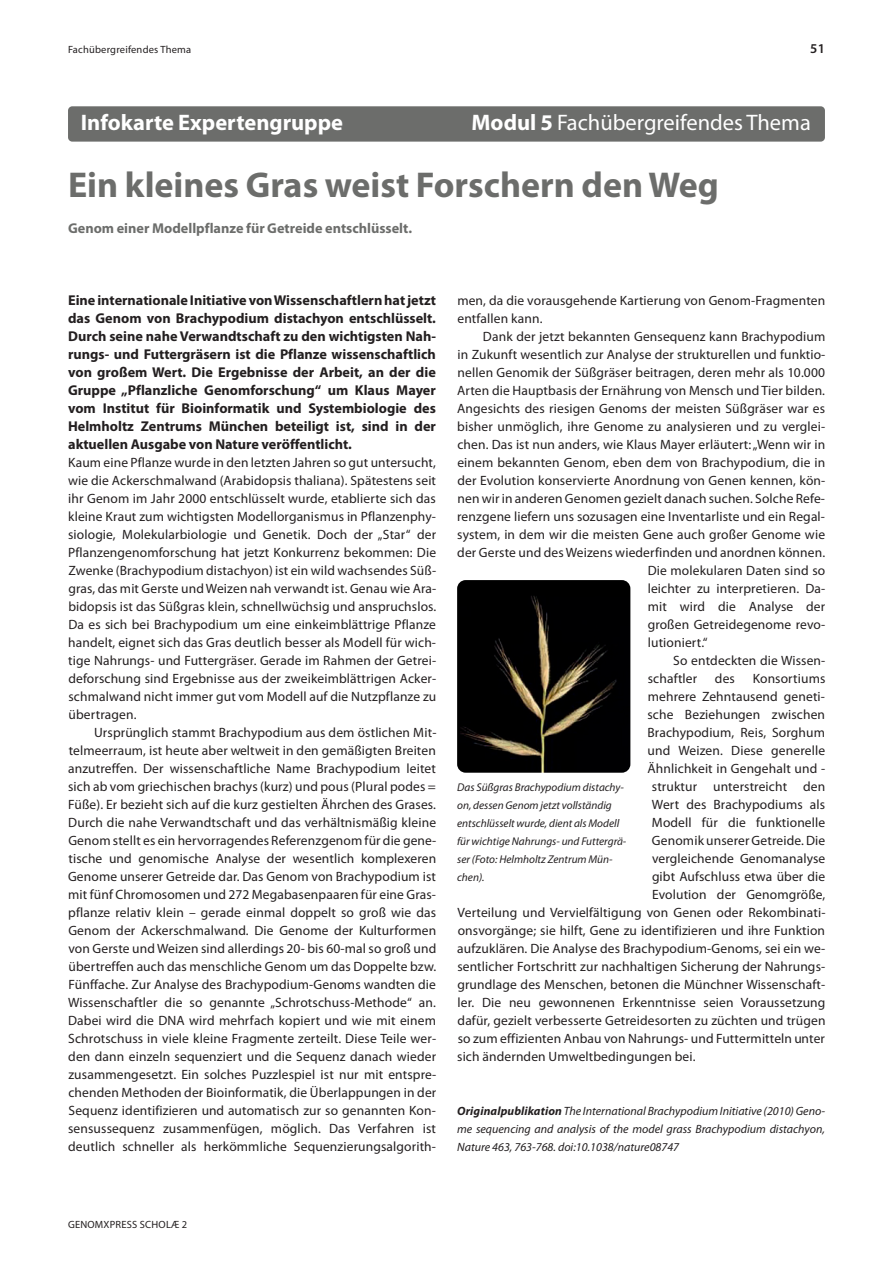
<style>
.page{position:relative;width:893px;height:1263px;background:#fff}
.page>*{position:absolute;margin:0;border:0;box-sizing:border-box;transform-origin:0 0}
.t1{font:700 36px "Myriad Pro";color:#6c6d6b}
.t2{font:22.5px "Myriad Pro";color:#fff}
.t3{font:700 22.5px "Myriad Pro";color:#fff}
.t4{font:700 14.25px/18px "Myriad Pro";color:#231f20;text-align:justify}
.t5{font:700 14.25px "Myriad Pro";color:#6c6d6b}
.t6{font:13.5px/18px "Myriad Pro";letter-spacing:.01em;color:#231f20;text-align:justify}
.t7{font:600 13.5px "Myriad Pro";color:#231f20}
.t8{font:italic 12px/18px "Myriad Pro";color:#231f20;text-align:justify}
.t9{font:italic 11.25px/18px "Myriad Pro";color:#231f20}
.t10{font:10.5px "Myriad Pro";letter-spacing:.02em;color:#231f20}
.s1{font-weight:700}
</style>
<div class="page">
<div style="left:68px;top:106px;width:757px;height:36px;background:#6c6d6b;border-radius:4px"></div>
<img style="left:457px;top:580px;width:173px;height:193px">
<p class="t10" style="left:68px;top:45px;width:125px">Fachübergreifendes Thema</p>
<p class="t7" style="left:810px;top:43px;width:16px">51</p>
<h2 class="t3" style="left:81px;top:114px;width:264px">Infokarte Expertengruppe</h2>
<h2 class="t2" style="left:471px;top:114px;width:341px"><span class="s1">Modul 5</span> Fachübergreifendes Thema</h2>
<h1 class="t1" style="left:68px;top:171px;width:652px">Ein kleines Gras weist Forschern den Weg</h1>
<p class="t5" style="left:68px;top:222px;width:345px">Genom einer Modellpflanze für Getreide entschlüsselt.</p>
<p class="t4" style="left:68px;top:292px;width:369px">Eine internationale Initiative von Wissenschaftlern hat jetzt das Genom von Brachypodium distachyon entschlüsselt.<br>Durch seine nahe Verwandtschaft zu den wichtigsten Nah&shy;rungs- und Futtergräsern ist die Pflanze wissenschaftlich von großem Wert. Die Ergebnisse der Arbeit, an der die Gruppe „Pflanzliche Ge nom for schung“ um Klaus Mayer vom Institut für Bio in for ma tik und Systembiologie des Helmholtz Zentrums München beteiligt ist, sind in der aktuellen Ausgabe von Nature veröffentlicht.</p>
<p class="t6" style="left:68px;top:454px;width:370px">Kaum eine Pflanze wurde in den letzten Jahren so gut untersucht, wie die Ackerschmalwand (Arabidopsis thaliana). Spätestens seit ihr Genom im Jahr 2000 entschlüsselt wurde, etablierte sich das kleine Kraut zum wichtigsten Modellorganismus in Pflanzenphy&shy;siologie, Molekularbiologie und Genetik. Doch der „Star“ der Pflanzengenomforschung hat jetzt Konkurrenz bekommen: Die Zwenke (Brachypodium distachyon) ist ein wild wachsendes Süß&shy;gras, das mit Gerste und Weizen nah verwandt ist. Genau wie Ara&shy;bidopsis ist das Süßgras klein, schnellwüchsig und anspruchslos.<br>Da es sich bei Bra chy po dium um eine einkeimblättrige Pflanze handelt, eignet sich das Gras deutlich besser als Modell für wich&shy;tige Nahrungs- und Futtergräser. Gerade im Rahmen der Getrei&shy;deforschung sind Ergebnisse aus der zweikeimblättrigen Acker&shy;schmalwand nicht immer gut vom Modell auf die Nutzpflanze zu übertragen.</p>
<p class="t6" style="left:68px;top:724px;width:370px;text-indent:26px">Ursprünglich stammt Brachypodium aus dem östlichen Mit&shy;telmeerraum, ist heute aber weltweit in den gemäßigten Breiten anzutreffen. Der wissenschaftliche Name Brachypodium leitet sich ab vom griechischen brachys (kurz) und pous (Plural podes = Füße). Er bezieht sich auf die kurz gestielten Ährchen des Grases.<br>Durch die nahe Verwandtschaft und das verhältnismäßig kleine Genom stellt es ein hervorragendes Referenzgenom für die gene&shy;tische und genomische Analyse der wesentlich komplexeren Genome unserer Getreide dar. Das Genom von Brachypodium ist mit fünf Chromosomen und 272 Megabasenpaaren für eine Gras&shy;pflanze relativ klein – gerade einmal doppelt so groß wie das Genom der Ackerschmalwand. Die Genome der Kulturformen von Gerste und Weizen sind allerdings 20- bis 60-mal so groß und übertreffen auch das menschliche Genom um das Doppelte bzw.<br>Fünffache. Zur Analyse des Brachypodium-Genoms wandten die Wissenschaftler die so genannte „Schrotschuss-Methode“ an.<br>Dabei wird die DNA wird mehrfach kopiert und wie mit einem Schrotschuss in viele kleine Fragmente zerteilt. Diese Teile wer - den dann einzeln sequenziert und die Sequenz danach wieder zusammengesetzt. Ein solches Puzzlespiel ist nur mit entspre&shy;chenden Methoden der Bioinformatik, die Überlappungen in der Sequenz identifizieren und automatisch zur so genannten Kon&shy;sensussequenz zusammenfügen, möglich. Das Verfahren ist deutlich schneller als herkömmliche Se quen zierungs algo rith -</p>
<p class="t6" style="left:457px;top:292px;width:369px">men, da die vorausgehende Kartierung von Genom-Fragmenten entfallen kann.</p>
<p class="t6" style="left:483px;top:328px;width:344px">Dank der jetzt bekannten Gensequenz kann Brachypodium</p>
<p class="t6" style="left:457px;top:346px;width:369px">in Zukunft wesentlich zur Analyse der strukturellen und funktio-</p>
<p class="t6" style="left:458px;top:364px;width:369px">nellen Genomik der Süßgräser beitragen, deren mehr als 10.000</p>
<p class="t6" style="left:457px;top:382px;width:369px">Arten die Hauptbasis der Ernährung von Mensch und Tier bilden.</p>
<p class="t6" style="left:457px;top:400px;width:369px">Angesichts des riesigen Genoms der meisten Süßgräser war es</p>
<p class="t6" style="left:457px;top:418px;width:369px">bisher un möglich, ihre Genome zu analysieren und zu verglei-</p>
<p class="t6" style="left:457px;top:436px;width:369px">chen. Das ist nun an ders, wie Klaus Mayer erläutert: „Wenn wir in</p>
<p class="t6" style="left:457px;top:454px;width:369px">einem be kannten Genom, eben dem von Brachypodium, die in</p>
<p class="t6" style="left:457px;top:472px;width:369px">der Evolution konservierte Anordnung von Genen kennen, kön-</p>
<p class="t6" style="left:458px;top:490px;width:369px">nen wir in an de ren Genomen gezielt da nach suchen. Solche Refe-</p>
<p class="t6" style="left:457px;top:508px;width:369px">renzgene liefern uns sozusagen eine Inventarliste und ein Regal-</p>
<p class="t6" style="left:457px;top:526px;width:369px">system, in dem wir die meisten Gene auch großer Genome wie</p>
<p class="t6" style="left:457px;top:544px;width:369px">der Gerste und des Weizens wiederfinden und anordnen können.</p>
<p class="t6" style="left:648px;top:562px;width:179px">Die molekularen Daten sind so</p>
<p class="t6" style="left:648px;top:580px;width:179px">leichter zu interpretieren. Da -</p>
<p class="t6" style="left:648px;top:598px;width:179px">mit wird die Analyse der</p>
<p class="t6" style="left:648px;top:616px;width:179px">großen Getreidegenome revo-</p>
<p class="t6" style="left:648px;top:634px;width:61px">lutioniert.“</p>
<p class="t6" style="left:673px;top:652px;width:154px">So entdeckten die Wissen-</p>
<p class="t6" style="left:648px;top:670px;width:51px">schaftler</p>
<p class="t6" style="left:715px;top:670px;width:21px">des</p>
<p class="t6" style="left:753px;top:670px;width:74px">Konsortiums</p>
<p class="t6" style="left:648px;top:688px;width:179px">meh rere Zehntausend geneti-</p>
<p class="t6" style="left:647px;top:706px;width:179px">sche Beziehungen zwischen</p>
<p class="t6" style="left:647px;top:724px;width:179px">Brachypodium, Reis, Sorghum</p>
<p class="t6" style="left:648px;top:742px;width:179px">und Weizen. Diese generelle</p>
<p class="t6" style="left:648px;top:760px;width:179px">Ähnlichkeit in Gengehalt und -</p>
<p class="t6" style="left:652px;top:778px;width:175px">struktur unterstreicht den</p>
<p class="t6" style="left:652px;top:796px;width:175px">Wert des Brachypodiums als</p>
<p class="t6" style="left:652px;top:814px;width:175px">Modell für die funktionelle</p>
<p class="t6" style="left:652px;top:832px;width:175px">Genomik unserer Getreide. Die</p>
<p class="t6" style="left:652px;top:850px;width:175px">vergleichende Genomanalyse</p>
<p class="t6" style="left:652px;top:868px;width:175px">gibt Aufschluss etwa über die</p>
<p class="t6" style="left:652px;top:886px;width:175px">Evolution der Genomgröße,</p>
<p class="t6" style="left:458px;top:904px;width:369px">Verteilung und Vervielfältigung von Genen oder Rekombinati-</p>
<p class="t6" style="left:458px;top:922px;width:369px">onsvorgänge; sie hilft, Gene zu identifizieren und ihre Funktion</p>
<p class="t6" style="left:457px;top:940px;width:369px">aufzuklären. Die Analyse des Brachypodium-Genoms, sei ein we -</p>
<p class="t6" style="left:457px;top:958px;width:369px">sentlicher Fortschritt zur nachhaltigen Sicherung der Nah rungs -</p>
<p class="t6" style="left:457px;top:976px;width:369px">grundlage des Menschen, betonen die Münchner Wissenschaft-</p>
<p class="t6" style="left:458px;top:994px;width:369px">ler. Die neu gewonnenen Erkenntnisse seien Voraussetzung</p>
<p class="t6" style="left:458px;top:1012px;width:369px">dafür, gezielt verbesserte Getreidesorten zu züchten und trügen</p>
<p class="t6" style="left:458px;top:1030px;width:369px">so zum effizienten Anbau von Nahrungs- und Futtermitteln unter</p>
<p class="t6" style="left:457px;top:1048px;width:240px">sich ändernden Umweltbedingungen bei.</p>
<p class="t9" style="left:457px;top:779px;width:171px">Das Süßgras Brachypodium dista chy - on, dessen Genom jetzt vollständig entschlüsselt wurde, dient als Mo dell für wichtige Nahrungs- und Futtergrä&shy;ser (Foto: Helmholtz Zentrum Mün&shy;chen).</p>
<p class="t8" style="left:457px;top:1103px;width:369px"><span class="s1">Originalpublikation</span> The International Brachypodium Initiative (2010) Geno&shy;me sequencing and analysis of the model grass Brachypodium distachyon, Nature 463, 763-768. doi:10.1038/nature08747</p>
<p class="t10" style="left:68px;top:1221px;width:121px">GENOMXPRESS SCHOLÆ 2</p>
</div>
